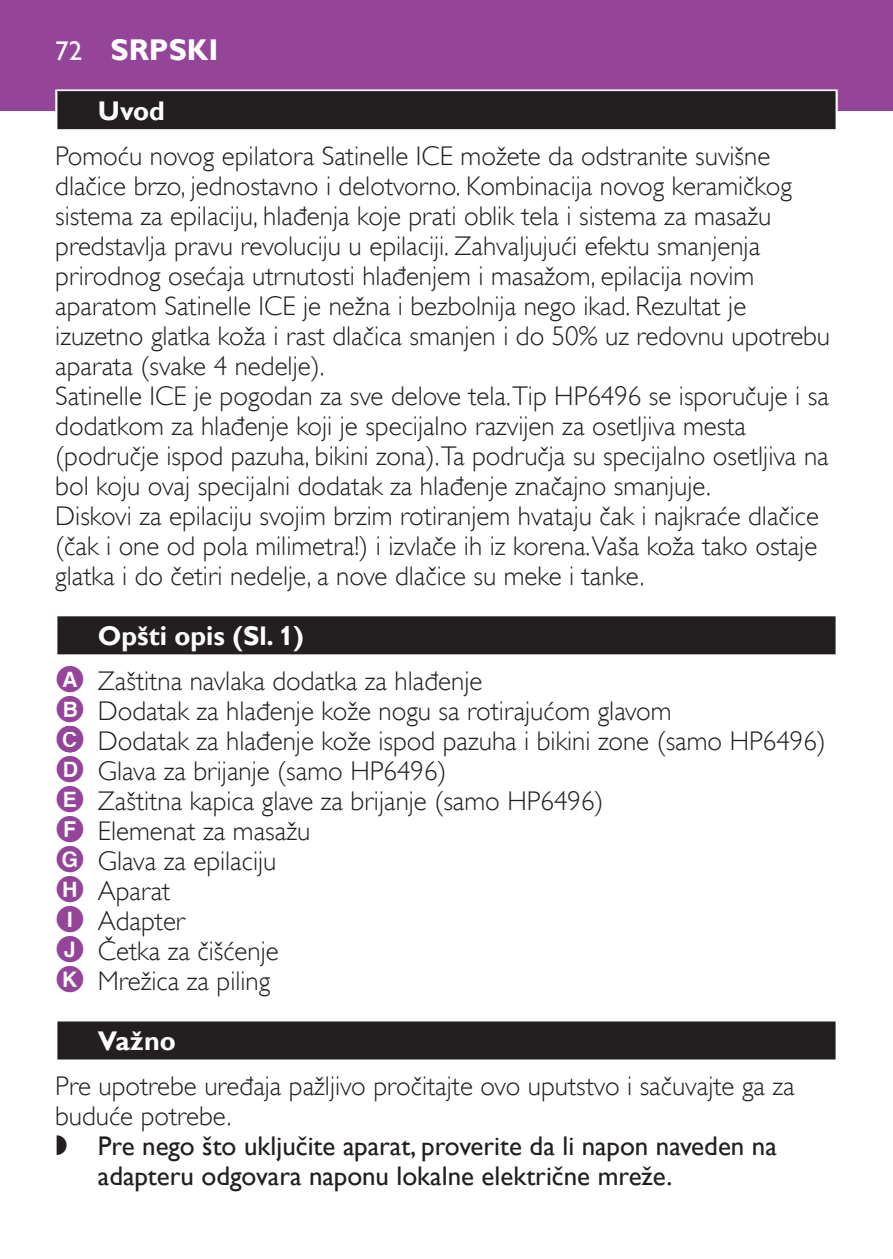
<style>
.page{position:relative;width:893px;height:1259px;background:#fff}
.page>*{position:absolute;margin:0;border:0;box-sizing:border-box;transform-origin:0 0}
.t1{font:700 30px "Gill Sans Alt One WGL";color:#fff}
.t2{font:27px/30px "Gill Sans Alt One WGL Light";color:#231f20}
.t3{font:27px/30px "Gill Sans Alt One WGL";color:#231f20}
.t4{font:700 27px "Gill Sans Alt One WGL";color:#fff}
.t5{font:27px "Gill Sans Alt One WGL";color:#fff}
.t6{font:27px "Philips Ll Font Plain";color:#231f20}
.s1{font-family:"Bolletjesfonta Plain";font-size:28.5px;color:#944599}
</style>
<div class="page">
<div style="left:0;top:0;width:893px;height:111px;background:#944599"></div>
<div style="left:55px;top:89px;width:783px;height:43px;background:linear-gradient(to right,#dcdbdc,#dcdbdc)"></div>
<div style="left:57px;top:91px;width:779px;height:38px;background:#231f20"></div>
<div style="left:55px;top:614px;width:783px;height:43px;background:linear-gradient(to right,#aeadad,#aeadad)"></div>
<div style="left:57px;top:616px;width:779px;height:38px;background:#231f20"></div>
<div style="left:55px;top:1019px;width:783px;height:43px;background:linear-gradient(to right,#8c8a8a,#8c8a8a)"></div>
<div style="left:57px;top:1021px;width:779px;height:38px;background:#231f20"></div>
<p class="t5" style="left:55px;top:32px;width:27px">72</p>
<p class="t1" style="left:111px;top:29px;width:109px">Srpski</p>
<p class="t4" style="left:98px;top:92px;width:69px">Uvod</p>
<p class="t2" style="left:55px;top:141px;width:776px">Pomoću novog epilatora Satinelle ICE možete da odstranite suvišne dlačice brzo, jednostavno i delotvorno. Kombinacija novog keramičkog sistema za epilaciju, hlađenja koje prati oblik tela i sistema za masažu predstavlja pravu revoluciju u epilaciji. Zahvaljujući efektu smanjenja prirodnog osećaja utrnutosti hlađenjem i masažom, epilacija novim aparatom Satinelle ICE je nežna i bezbolnija nego ikad. Rezultat je izuzetno glatka koža i rast dlačica smanjen i do 50% uz redovnu upotrebu aparata (svake 4 nedelje).<br>Satinelle ICE je pogodan za sve delove tela.Tip HP6496 se isporučuje i sa dodatkom za hlađenje koji je specijalno razvijen za osetljiva mesta (područje ispod pazuha, bikini zona).Ta područja su specijalno osetljiva na bol koju ovaj specijalni dodatak za hlađenje značajno smanjuje.<br>Diskovi za epilaciju svojim brzim rotiranjem hvataju čak i najkraće dlačice (čak i one od pola milimetra!) i izvlače ih iz korena.Vaša koža tako ostaje glatka i do četiri nedelje, a nove dlačice su meke i tanke.</p>
<p class="t4" style="left:98px;top:617px;width:208px">Opšti opis (Sl. 1)</p>
<p class="t2" style="left:55px;top:666px;width:772px"><span class="s1">A</span> Zaštitna navlaka dodatka za hlađenje<br><span class="s1">B</span> Dodatak za hlađenje kože nogu sa rotirajućom glavom<br><span class="s1">C</span> Dodatak za hlađenje kože ispod pazuha i bikini zone (samo HP6496)<br><span class="s1">D</span> Glava za brijanje (samo HP6496)<br><span class="s1">E</span> Zaštitna kapica glave za brijanje (samo HP6496)<br><span class="s1">F</span> Elemenat za masažu<br><span class="s1">G</span> Glava za epilaciju<br><span class="s1">H</span> Aparat<br><span class="s1">I</span> Adapter<br><span class="s1">J</span> Četka za čišćenje<br><span class="s1">K</span> Mrežica za piling</p>
<p class="t4" style="left:98px;top:1023px;width:79px">Važno</p>
<p class="t2" style="left:55px;top:1071px;width:741px">Pre upotrebe uređaja pažljivo pročitajte ovo uputstvo i sačuvajte ga za buduće potrebe.</p>
<p class="t3" style="left:98px;top:1131px;width:681px">Pre nego što uključite aparat, proverite da li napon naveden na adapteru odgovara naponu lokalne električne mreže.</p>
<p class="t6" style="left:55px;top:1130px;width:15px">,</p>
</div>
